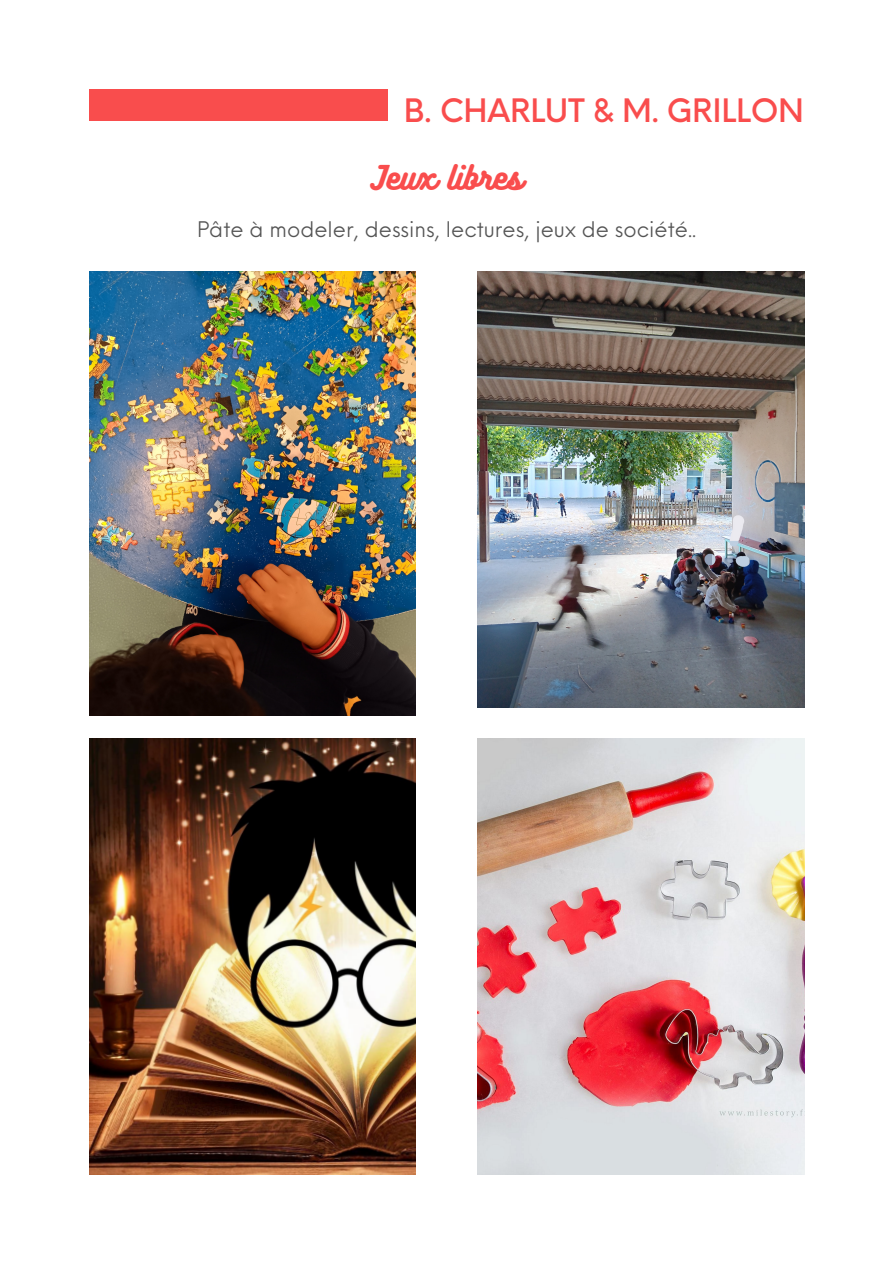
<style>
.page{position:relative;width:893px;height:1264px;background:#fff}
.page>*{position:absolute;margin:0;border:0;box-sizing:border-box;transform-origin:0 0}
.t1{font:500 31.5px "Neue Einstellung";letter-spacing:-.01em;color:#f94d4d}
.t2{font:30px "Bukhari Script";color:#f94d4d}
.t3{font:21px "Neue Einstellung";color:#545454}
</style>
<div class="page">
<div style="left:89px;top:89px;width:298px;height:31px;background:#f94d4d"></div>
<img style="left:477px;top:272px;width:327px;height:435px">
<img style="left:89px;top:739px;width:327px;height:435px">
<img style="left:477px;top:739px;width:327px;height:435px">
<img style="left:89px;top:272px;width:327px;height:443px">
<p class="t1" style="left:404px;top:82px;width:401px">B. CHARLUT &amp; M. GRILLON</p>
<p class="t2" style="left:371px;top:158px;width:153px">Jeux libres</p>
<p class="t3" style="left:197px;top:210px;width:501px">Pâte à modeler, dessins, lectures, jeux de société..</p>
</div>
